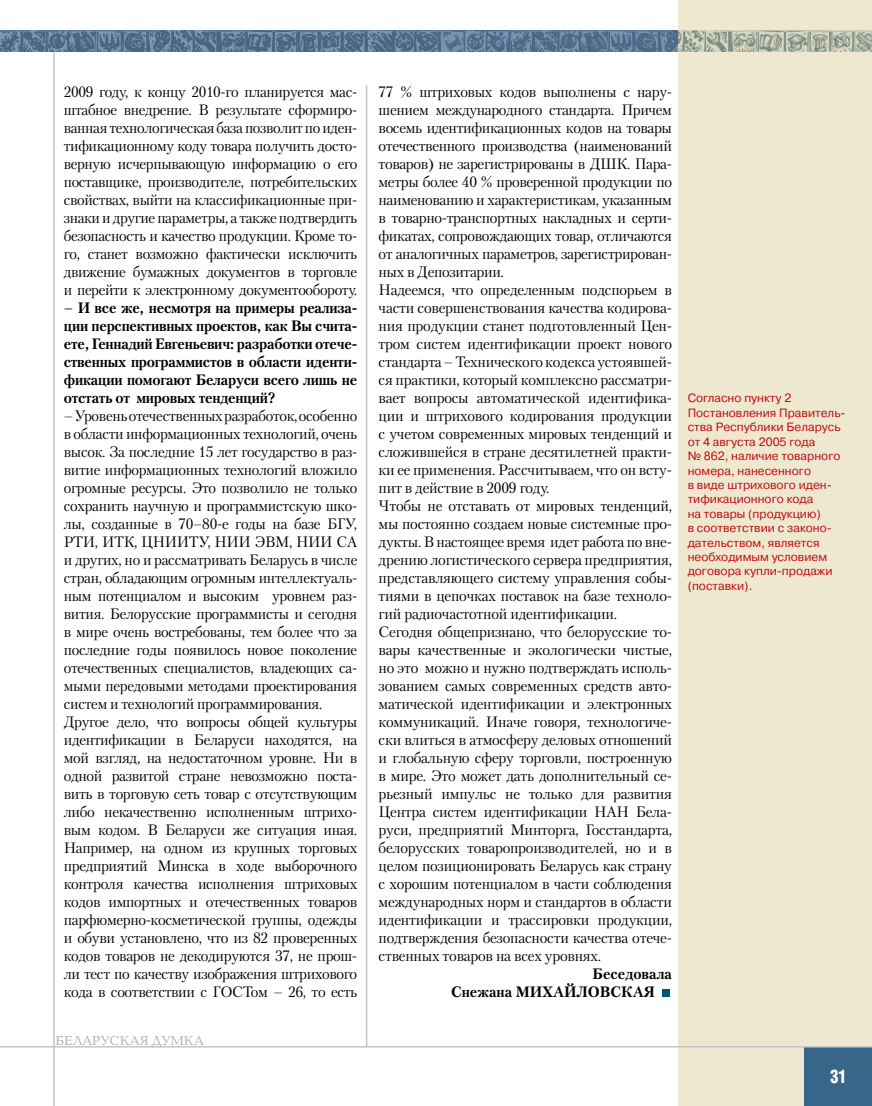
<style>
.page{position:relative;width:872px;height:1106px;background:#fff}
.page>*{position:absolute;margin:0;border:0;box-sizing:border-box;transform-origin:0 0}
.t1{font:700 18px "AG Letterica Cond L";color:#fff;scale:.9 1}
.t2{font:15px/18px "Petersburg C";letter-spacing:-.02em;color:#000}
.t3{font:700 15px/18px "Petersburg C";letter-spacing:-.015em;color:#000;text-align:justify}
.t4{font:13.5px "Baltica C";color:#aeafb2}
.t5{font:12px/14.4px "Pragmatica C";color:#c10c13}
</style>
<div class="page">
<div style="left:678px;top:0;width:194px;height:1106px;background:#efe8d1"></div>
<hr style="left:53px;top:52px;width:2px;height:1054px;background:#c3c5c7">
<hr style="left:366px;top:85px;width:1px;height:961px;background:#c3c5c7">
<div style="left:804px;top:1047px;width:68px;height:59px;background:#386688"></div>
<svg style="left:0;top:31px;width:872px;height:21px;background:#6e8497"></svg>
<hr style="left:0;top:1046px;width:872px;height:1px;background:#c3c5c7">
<div style="left:662px;top:989px;width:8px;height:7px;background:#00567b"></div>
<p class="t2" style="left:64px;top:82px;width:295px;text-align:justify">2009 году, к концу 2010-го планируется мас&shy;штабное внедрение. В результате сформиро&shy;ванная технологическая база позволит по иден&shy;тификационному коду товара получить досто&shy;верную исчерпывающую информацию о его поставщике, производителе, потребительских свойствах, выйти на классификационные при&shy;знаки и другие параметры, а также подтвердить безопасность и качество продукции. Кроме то&shy;го, станет возможно фактически исключить движение бумажных документов в торговле и перейти к электронному документообороту.</p>
<p class="t3" style="left:64px;top:298px;width:295px">– И все же, несмотря на примеры реализа&shy;ции перспективных проектов, как вы счита&shy;ете, Геннадий Евгеньевич: разработки отече&shy;ственных программистов в области иденти&shy;фикации помогают Беларуси всего лишь не отстать от мировых тенденций?</p>
<p class="t2" style="left:64px;top:406px;width:295px">– Уровень отечественных разработок, особенно в области информационных технологий, очень высок. За последние 15 лет государство в раз&shy;витие информационных технологий вложило огромные ресурсы. Это позволило не только сохранить научную и программистскую шко&shy;лы, созданные в 70–80-е годы на базе БГУ, РТИ, ИТК, ЦНИИТУ, НИИ ЭВМ, НИИ СА и других, но и рассматривать Беларусь в числе стран, обладающим огромным интеллектуаль&shy;ным потенциалом и высоким уровнем раз&shy;вития. Белорусские программисты и сегодня в мире очень востребованы, тем более что за последние годы появилось новое поколение отечественных специалистов, владеющих са&shy;мыми передовыми методами проектирования систем и технологий программирования.<br>Другое дело, что вопросы общей культуры идентификации в Беларуси находятся, на мой взгляд, на недостаточном уровне. Ни в одной развитой стране невозможно поста&shy;вить в торговую сеть товар с отсутствующим либо некачественно исполненным штрихо&shy;вым кодом. В Беларуси же ситуация иная.<br>Например, на одном из крупных торговых предприятий Минска в ходе выборочного контроля качества исполнения штриховых кодов импортных и отечественных товаров парфюмерно-косметической группы, одежды и обуви установлено, что из 82 проверенных кодов товаров не декодируются 37, не прош&shy;ли тест по качеству изображения штрихового кода в соответствии с ГОСТом – 26, то есть</p>
<p class="t4" style="left:56px;top:1033px;width:150px">БЕЛАРУСКАЯ ДУМКА</p>
<p class="t2" style="left:378px;top:82px;width:295px">77 % штриховых кодов выполнены с нару&shy;шением международного стандарта. Причем восемь идентификационных кодов на товары отечественного производства (наименований товаров) не зарегистрированы в ДШК. Пара&shy;метры более 40 % проверенной продукции по наименованию и характеристикам, указанным в товарно-транспортных накладных и серти&shy;фикатах, сопровождающих товар, отличаются от аналогичных параметров, зарегистрирован&shy;ных в Депозитарии.<br>Надеемся, что определенным подспорьем в части совершенствования качества кодирова&shy;ния продукции станет подготовленный Цен&shy;тром систем идентификации проект нового стандарта – Технического кодекса устоявшей&shy;ся практики, который комплексно рассматри&shy;вает вопросы автоматической идентифика&shy;ции и штрихового кодирования продукции с учетом современных мировых тенденций и сложившейся в стране десятилетней практи&shy;ки ее применения. Рассчитываем, что он всту&shy;пит в действие в 2009 году.<br>Чтобы не отставать от мировых тенденций, мы постоянно создаем новые системные про&shy;дукты. В настоящее время идет работа по вне&shy;дрению логистического сервера предприятия, представляющего систему управления собы&shy;тиями в цепочках поставок на базе техноло&shy;гий радиочастотной идентификации.<br>Сегодня общепризнано, что белорусские то&shy;вары качественные и экологически чистые, но это можно и нужно подтверждать исполь&shy;зованием самых современных средств авто&shy;матической идентификации и электронных коммуникаций. Иначе говоря, технологиче&shy;ски влиться в атмосферу деловых отношений и глобальную сферу торговли, построенную в мире. Это может дать дополнительный се&shy;рьезный импульс не только для развития Центра систем идентификации НАН Бела&shy;руси, предприятий Минторга, Госстандарта, белорусских товаропроизводителей, но и в целом позиционировать Беларусь как страну с хорошим потенциалом в части соблюдения международных норм и стандартов в области идентификации и трассировки продукции, подтверждения безопасности качества отече&shy;ственных товаров на всех уровнях.</p>
<p class="t3" style="left:451px;top:964px;width:222px;text-indent:141px">Беседовала<br>Снежана Михайловск</p>
<p class="t3" style="left:632px;top:982px;width:24px">ая</p>
<p class="t5" style="left:687px;top:391px;width:159px">Согласно пункту 2<br>Постановления п равитель&shy;ства Республики Беларусь от 4 августа 2005 года<br>№ 862, наличие товарного номера, нанесенного<br>в виде штрихового иден&shy;тификационного кода<br>на товары (продукцию)<br>в соответствии с законо&shy;дательством, является необходимым условием договора купли-продажи (поставки).</p>
<p class="t1" style="left:830px;top:1065px;width:20px">31</p>
</div>
